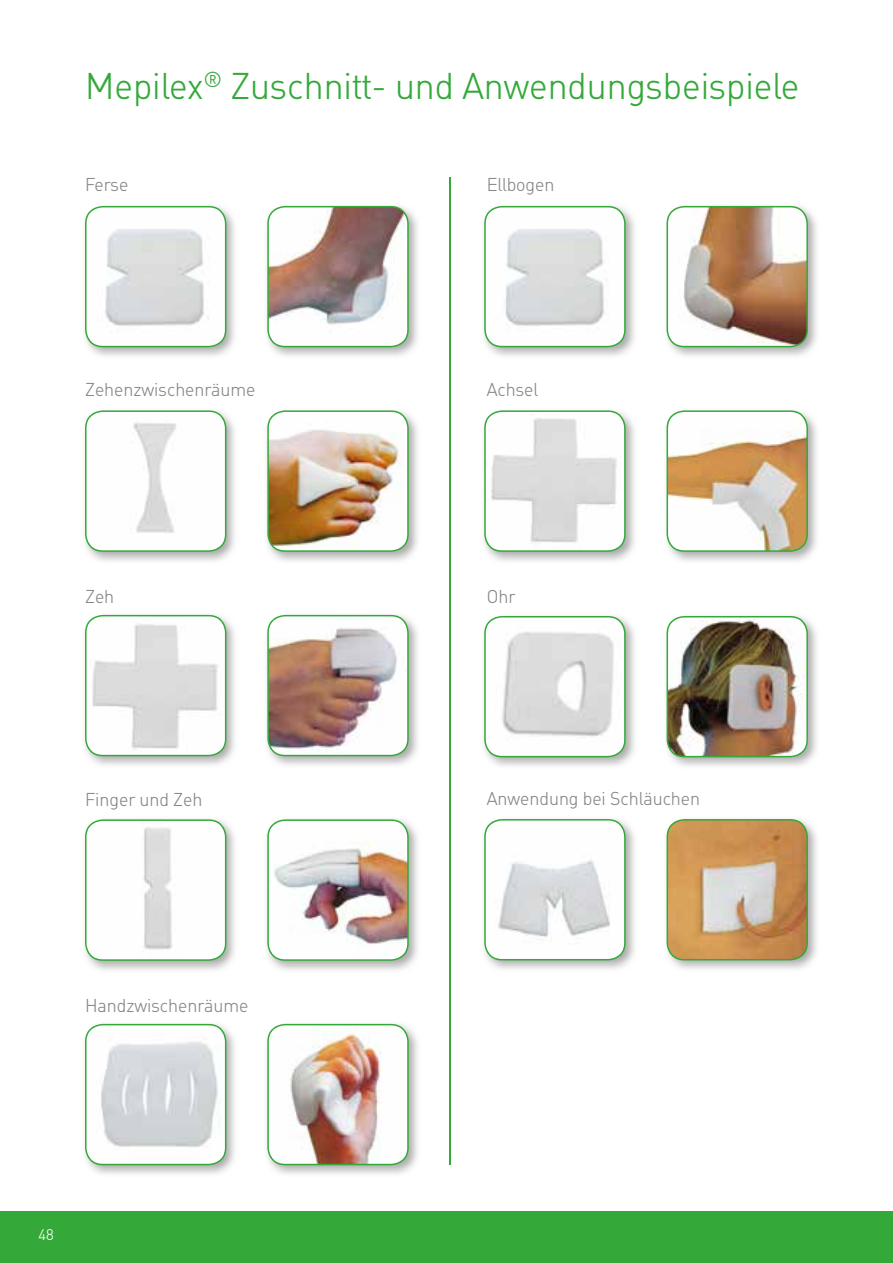
<style>
.page{position:relative;width:893px;height:1263px;background:#fff}
.page>*{position:absolute;margin:0;border:0;box-sizing:border-box;transform-origin:0 0}
.t1{font:300 36px "MHC Din";color:#34a93a}
.t2{font:300 18px "MHC Din";color:#878686}
.t3{font:300 15px "MHC Din";color:#fff}
</style>
<div class="page">
<div style="left:0;top:1211px;width:893px;height:52px;background:#34a93a"></div>
<img style="left:89px;top:205px;width:146px;height:151px">
<svg style="left:85px;top:206px;width:141px;height:141px"></svg>
<img style="left:271px;top:205px;width:147px;height:151px">
<svg style="left:267px;top:206px;width:142px;height:141px"></svg>
<img style="left:89px;top:416px;width:146px;height:145px">
<svg style="left:85px;top:410px;width:141px;height:142px"></svg>
<img style="left:271px;top:416px;width:147px;height:145px">
<img style="left:267px;top:410px;width:142px;height:142px">
<img style="left:89px;top:614px;width:146px;height:151px">
<svg style="left:85px;top:615px;width:141px;height:141px"></svg>
<img style="left:271px;top:614px;width:147px;height:151px">
<img style="left:267px;top:615px;width:142px;height:141px">
<img style="left:271px;top:824px;width:147px;height:146px">
<img style="left:267px;top:819px;width:142px;height:142px">
<img style="left:89px;top:824px;width:146px;height:146px">
<svg style="left:85px;top:819px;width:141px;height:142px"></svg>
<img style="left:89px;top:1023px;width:146px;height:151px">
<svg style="left:85px;top:1024px;width:141px;height:141px"></svg>
<img style="left:271px;top:1023px;width:147px;height:151px">
<img style="left:267px;top:1024px;width:142px;height:141px">
<img style="left:488px;top:205px;width:147px;height:151px">
<svg style="left:484px;top:206px;width:142px;height:141px"></svg>
<img style="left:671px;top:205px;width:146px;height:151px">
<svg style="left:666px;top:206px;width:142px;height:141px"></svg>
<img style="left:488px;top:416px;width:147px;height:145px">
<svg style="left:484px;top:410px;width:142px;height:142px"></svg>
<img style="left:671px;top:416px;width:146px;height:145px">
<svg style="left:666px;top:410px;width:142px;height:142px"></svg>
<img style="left:488px;top:615px;width:147px;height:151px">
<svg style="left:484px;top:616px;width:142px;height:141px"></svg>
<img style="left:671px;top:615px;width:146px;height:151px">
<img style="left:666px;top:616px;width:142px;height:141px">
<img style="left:671px;top:824px;width:146px;height:145px">
<svg style="left:666px;top:819px;width:142px;height:141px;background:#c7a16e"></svg>
<img style="left:488px;top:824px;width:147px;height:145px">
<svg style="left:484px;top:819px;width:142px;height:141px"></svg>
<hr style="left:449px;top:177px;width:2px;height:988px;background:#34a93a">
<h1 class="t1" style="left:85px;top:66px;width:716px">Mepilex<sup>®</sup> Zuschnitt- und Anwendungsbeispiele</h1>
<p class="t2" style="left:85px;top:175px;width:45px">Ferse</p>
<p class="t2" style="left:487px;top:175px;width:69px">Ellbogen</p>
<p class="t2" style="left:85px;top:380px;width:172px">Zehenzwischenräume</p>
<p class="t2" style="left:487px;top:380px;width:53px">Achsel</p>
<p class="t2" style="left:85px;top:586px;width:31px">Zeh</p>
<p class="t2" style="left:487px;top:586px;width:30px">Ohr</p>
<p class="t2" style="left:85px;top:790px;width:119px">Finger und Zeh</p>
<p class="t2" style="left:487px;top:788px;width:215px">Anwendung bei Schläuchen</p>
<p class="t2" style="left:85px;top:995px;width:165px">Handzwischenräume</p>
<p class="t3" style="left:39px;top:1226px;width:17px">48</p>
</div>
